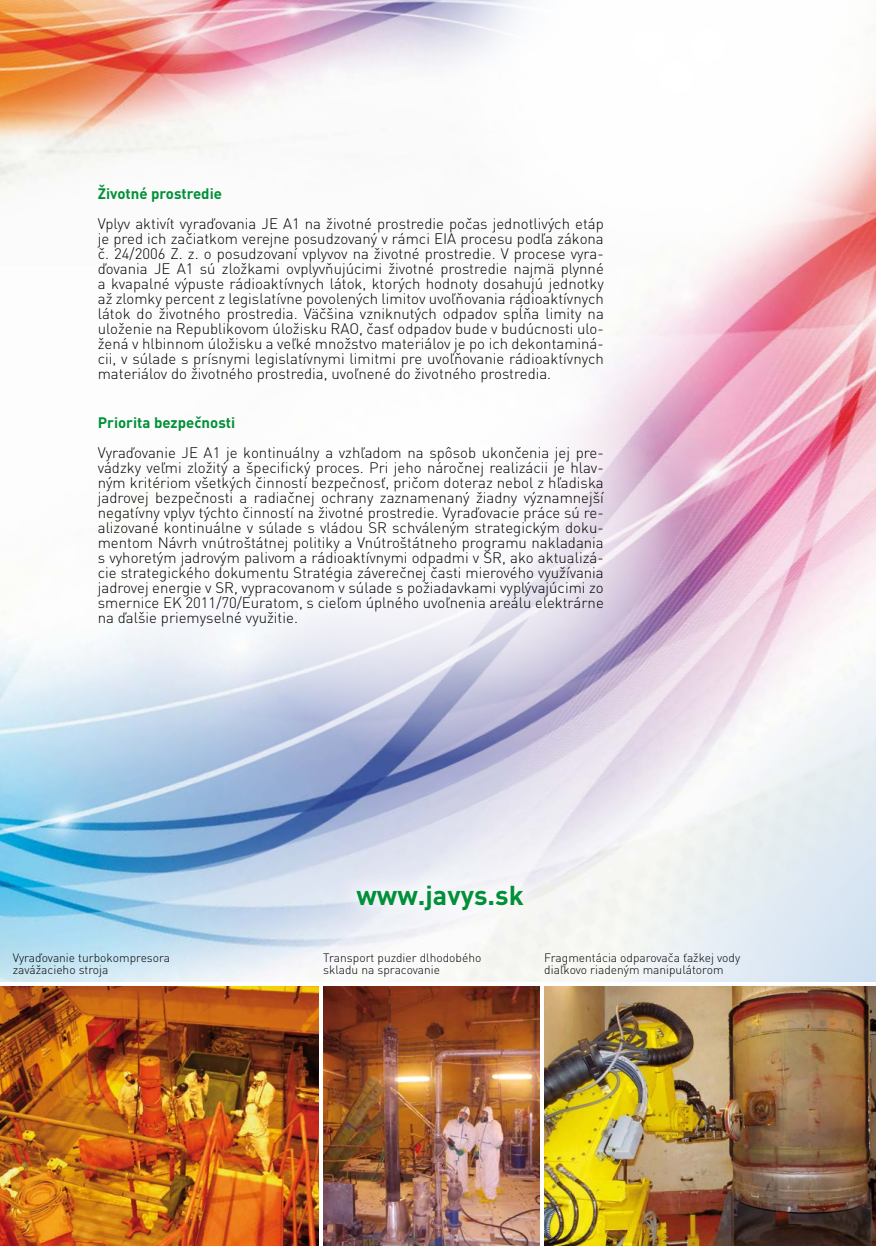
<style>
.page{position:relative;width:876px;height:1246px;background:#fff}
.page>*{position:absolute;margin:0;border:0;box-sizing:border-box;transform-origin:0 0}
.t1{font:700 27px "DIN Pro";color:#009037}
.t2{font:300 15px/15px "DIN Pro";color:#000;text-align:justify}
.t3{font:700 15px "DIN Pro";color:#009037}
.t4{font:300 12px/12px "DIN Pro";color:#000}
</style>
<div class="page">
<img style="left:0;top:296px;width:876px;height:686px">
<img style="left:0;top:0;width:429px;height:192px">
<svg style="left:548px;top:514px;width:328px;height:468px"></svg>
<div style="left:336px;top:864px;width:209px;height:68px;background:#fff;opacity:.75"></div>
<svg style="left:542px;top:264px;width:334px;height:32px"></svg>
<svg style="left:868px;top:84px;width:8px;height:180px"></svg>
<svg style="left:429px;top:0;width:439px;height:264px"></svg>
<svg style="left:209px;top:296px;width:462px;height:462px"></svg>
<svg style="left:402px;top:413px;width:291px;height:292px"></svg>
<img style="left:323px;top:986px;width:217px;height:260px">
<img style="left:0;top:986px;width:319px;height:260px">
<img style="left:544px;top:986px;width:332px;height:260px">
<p class="t3" style="left:98px;top:183px;width:126px">Životné prostredie</p>
<p class="t2" style="left:98px;top:215px;width:508px">Vplyv aktivít vyraďovania JE A1 na životné prostredie počas jednotlivých etáp je pred ich začiatkom verejne posudzovaný v rámci EIA procesu podľa zákona č. 24/2006 Z. z. o posudzovaní vplyvov na životné prostredie. V procese vyra&shy;ďovania JE A1 sú zložkami ovplyvňujúcimi životné prostredie najmä plynné a kvapalné výpuste rádioaktívnych látok, ktorých hodnoty dosahujú jednotky až zlomky percent z legislatívne povolených limitov uvoľňovania rádioaktívnych látok do životného prostredia. Väčšina vzniknutých odpadov spĺňa limity na uloženie na Republikovom úložisku RAO, časť odpadov bude v budúcnosti ulo&shy;žená v hlbinnom úložisku a veľké množstvo materiálov je po ich dekontaminá&shy;cii, v súlade s prísnymi legislatívnymi limitmi pre uvoľňovanie rádioaktívnych materiálov do životného prostredia, uvoľnené do životného prostredia.</p>
<p class="t3" style="left:98px;top:412px;width:139px">Priorita bezpečnosti</p>
<p class="t2" style="left:98px;top:444px;width:508px">Vyraďovanie JE A1 je kontinuálny a vzhľadom na spôsob ukončenia jej pre&shy;vádzky veľmi zložitý a špecifický proces. Pri jeho náročnej realizácii je hlav&shy;ným kritériom všetkých činností bezpečnosť, pričom doteraz nebol z hľadiska jadrovej bezpečnosti a radiačnej ochrany zaznamenaný žiadny významnejší negatívny vplyv týchto činností na životné prostredie. Vyraďovacie práce sú re&shy;alizované kontinuálne v súlade s vládou SR schváleným strategickým doku&shy;mentom Návrh vnútroštátnej politiky a Vnútroštátneho programu nakladania s vyhoretým jadrovým palivom a rádioaktívnymi odpadmi v SR, ako aktualizá&shy;cie strategického dokumentu Stratégia záverečnej časti mierového využívania jadrovej energie v SR, vypracovanom v súlade s požiadavkami vyplývajúcimi zo smernice EK 2011/70/Euratom, s cieľom úplného uvoľnenia areálu elektrárne na ďalšie priemyselné využitie.</p>
<h1 class="t1" style="left:356px;top:877px;width:169px">www.javys.sk</h1>
<p class="t4" style="left:13px;top:951px;width:159px">Vyraďovanie turbokompresora zavážacieho stroja</p>
<p class="t4" style="left:323px;top:951px;width:160px">Transport puzdier dlhodobého skladu na spracovanie</p>
<p class="t4" style="left:544px;top:951px;width:197px">Fragmentácia odparovača ťažkej vody diaľkovo riadeným manipulátorom</p>
</div>
